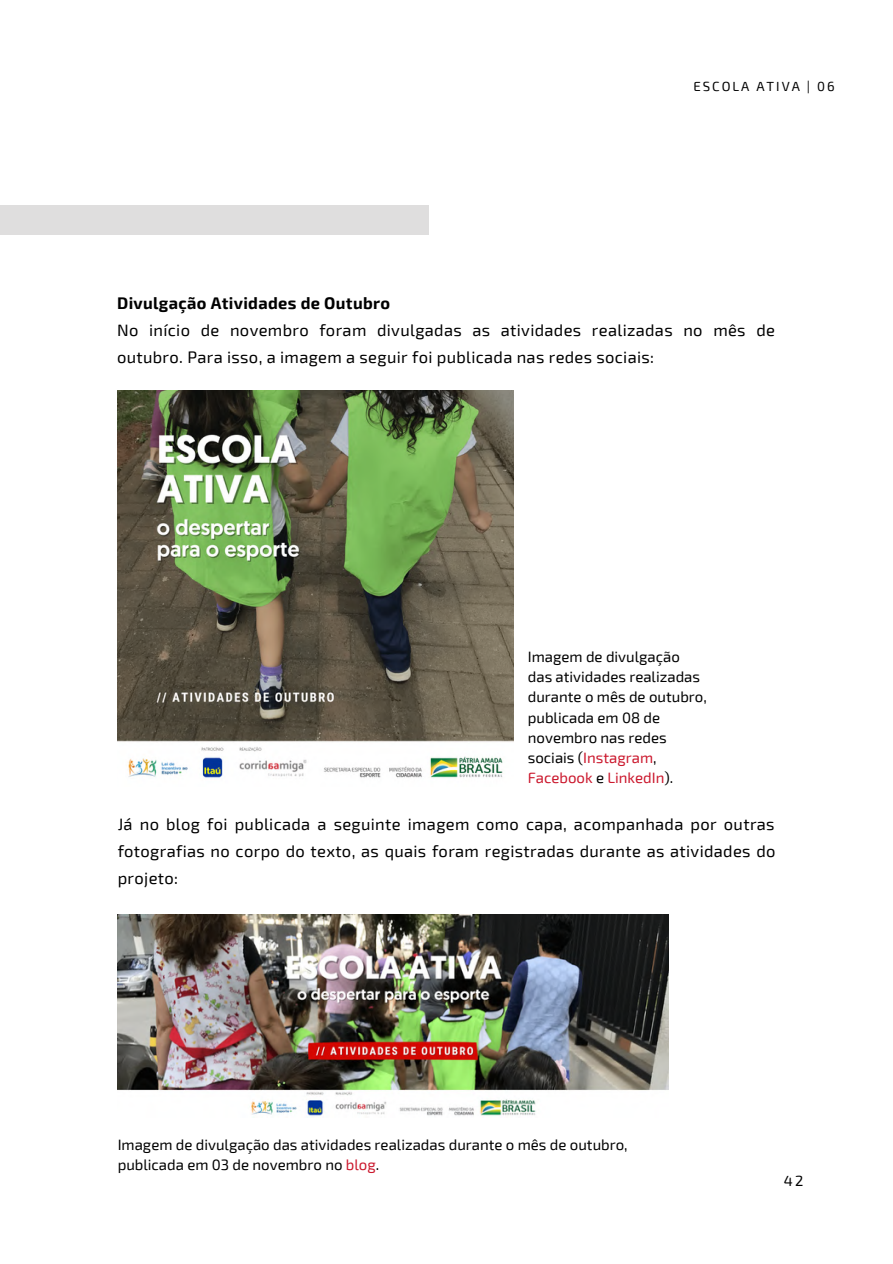
<style>
.page{position:relative;width:893px;height:1264px;background:#fff}
.page>*{position:absolute;margin:0;border:0;box-sizing:border-box;transform-origin:0 0}
.t1{font:16.5px/27px "Exo 2";letter-spacing:.02em;color:#000}
.t2{font:700 16.5px "Exo 2";letter-spacing:.02em;color:#000}
.t3{font:15px/20.2px "Exo 2";color:#000}
.t4{font:14.7px "Exo 2";color:#000}
.t5{font:13.2px "Exo 2";letter-spacing:.15em;color:#000}
.s1{color:#cb182d}
</style>
<div class="page">
<img style="left:118px;top:914px;width:550px;height:202px">
<img style="left:118px;top:390px;width:395px;height:388px">
<div style="left:0;top:205px;width:429px;height:29px;background:#dfdede"></div>
<p class="t5" style="left:693px;top:77px;width:143px">ESCOLA ATIVA | 06</p>
<p class="t2" style="left:117px;top:292px;width:274px">Divulgação Atividades de Outubro</p>
<p class="t1" style="left:117px;top:316px;width:659px">No início de novembro foram divulgadas as atividades realizadas no mês de outubro. Para isso, a imagem a seguir foi publicada nas redes sociais:</p>
<p class="t3" style="left:528px;top:645px;width:180px">Imagem de divulgação das atividades realizadas durante o mês de outubro, publicada em 08 de novembro nas redes sociais (<span class="s1">Instagram</span>,<br><span class="s1">Facebook</span> e <span class="s1">LinkedIn</span>).</p>
<p class="t1" style="left:118px;top:809px;width:659px;text-align:justify">Já no blog foi publicada a seguinte imagem como capa, acompanhada por outras fotografias no corpo do texto, as quais foram registradas durante as atividades do projeto:</p>
<p class="t3" style="left:118px;top:1133px;width:511px">Imagem de divulgação das atividades realizadas durante o mês de outubro, publicada em 03 de novembro no <span class="s1">blog</span>.</p>
<p class="t4" style="left:783px;top:1171px;width:21px">42</p>
</div>
